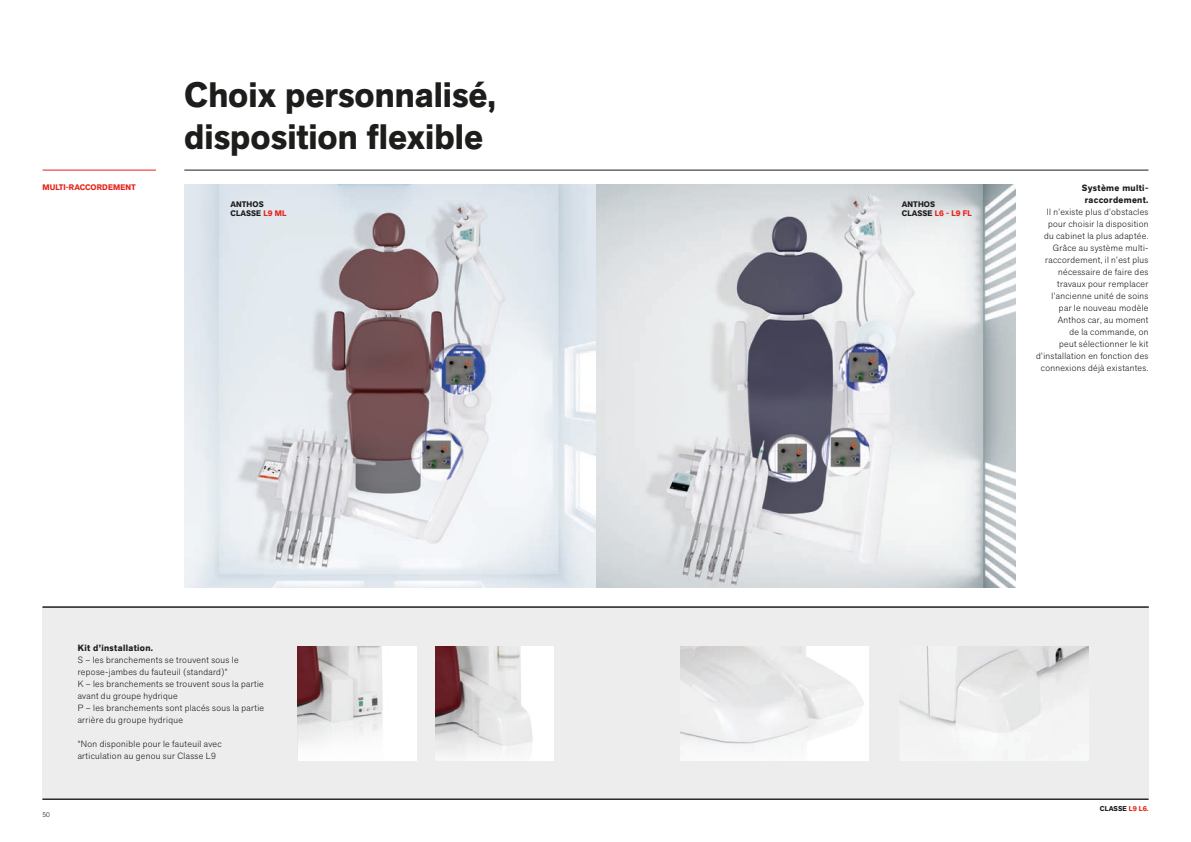
<style>
.page{position:relative;width:1191px;height:842px;background:#fff}
.page>*{position:absolute;margin:0;border:0;box-sizing:border-box;transform-origin:0 0}
.t1{font:700 35px/42px "Akzid Grtsk Next";color:#1d1d1b}
.t2{font:300 9px/12px "Akzid Grtsk Next";letter-spacing:.04em;color:#1d1d1b}
.t3{font:700 9px/12px "Akzid Grtsk Next";letter-spacing:.04em;color:#1d1d1b;text-align:center}
.t4{font:700 8px/9.6px "Akzid Grtsk Next";letter-spacing:.01em;color:#1d1d1b}
.t5{font:700 8px "Akzid Grtsk Next";letter-spacing:.01em;color:#e72419}
.t6{font:700 7px "Akzid Grtsk Next";letter-spacing:.01em;color:#1d1d1b}
.t7{font:300 7px "Akzid Grtsk Next";color:#1d1d1b}
.s1{color:#e72419}
</style>
<div class="page">
<div style="left:43px;top:607px;width:1105px;height:192px;background:#ededed"></div>
<hr style="left:184px;top:170px;width:964px;height:1px;background:#1d1d1b">
<hr style="left:43px;top:170px;width:113px;height:1px;background:#e72419">
<hr style="left:43px;top:799px;width:1105px;height:1px;background:#1d1d1b">
<img style="left:298px;top:646px;width:118px;height:114px">
<img style="left:680px;top:646px;width:189px;height:114px">
<img style="left:900px;top:646px;width:188px;height:114px">
<img style="left:435px;top:646px;width:119px;height:114px">
<img style="left:184px;top:184px;width:831px;height:404px">
<svg style="left:184px;top:185px;width:411px;height:403px"></svg>
<hr style="left:43px;top:607px;width:1105px;height:1px;background:#1d1d1b">
<p class="t5" style="left:43px;top:182px;width:95px">MULTI-RACCORDEMENT</p>
<h1 class="t1" style="left:184px;top:74px;width:313px">Choix personnalisé, disposition flexible</h1>
<p class="t4" style="left:230px;top:199px;width:57px">ANTHOS<br>CLASSE <span class="s1">L9 ML</span></p>
<p class="t4" style="left:901px;top:199px;width:72px">ANTHOS<br>CLASSE <span class="s1">L6 - L9 FL</span></p>
<p class="t3" style="left:1082px;top:182px;width:68px">Système multi&shy;raccordement.</p>
<p class="t2" style="left:1036px;top:206px;width:114px;text-align:right">Il n’existe plus d’obstacles pour choisir la disposition du cabinet la plus adaptée.<br>Grâce au système multi&shy;raccordement, il n’est plus nécessaire de faire des travaux pour remplacer l’ancienne unité de soins<br>par le nouveau modèle<br>Anthos car, au moment<br>de la commande, on<br>peut sélectionner le kit d’installation en fonction des connexions déjà existantes.</p>
<p class="t7" style="left:43px;top:810px;width:9px">50</p>
<p class="t3" style="left:78px;top:642px;width:77px">Kit d’installation.</p>
<p class="t2" style="left:78px;top:654px;width:188px">S – les branchements se trouvent sous le repose-jambes du fauteuil (standard)*<br>K – les branchements se trouvent sous la partie avant du groupe hydrique<br>P – les branchements sont placés sous la partie arrière du groupe hydrique</p>
<p class="t2" style="left:78px;top:738px;width:145px">*Non disponible pour le fauteuil avec articulation au genou sur Classe L9</p>
<p class="t6" style="left:1100px;top:804px;width:50px">CLASSE <span class="s1">L9 L6.</span></p>
</div>
